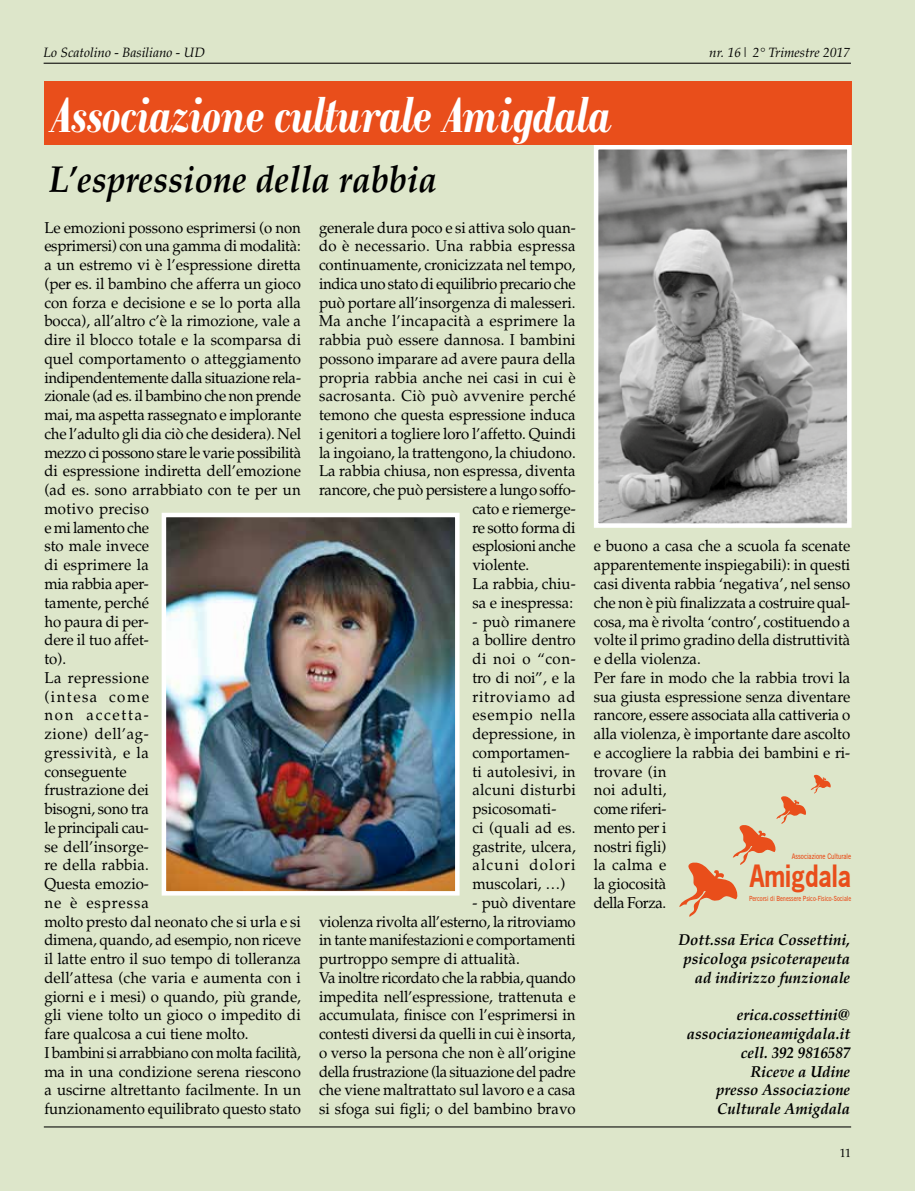
<style>
.page{position:relative;width:915px;height:1191px;background:#fff}
.page>*{position:absolute;margin:0;border:0;box-sizing:border-box;transform-origin:0 0}
.t1{font:italic 700 49.5px "Galileo FLF";letter-spacing:-.02em;color:#fff;scale:.9 1}
.t2{font:italic 700 37.5px "Palatino";color:#000;scale:.9 1}
.t3{font:700 28.8px "News Gothic";color:#e94e1b;scale:.81 1}
.t4{font:15.75px/18.8px "Palatino";color:#000;scale:.95 1}
.t5{font:italic 700 15.75px/18.8px "Palatino";color:#000;text-align:right;scale:.95 1}
.t6{font:15.75px "Palatino";letter-spacing:.02em;color:#000;scale:.95 1}
.t7{font:15.75px "Palatino";letter-spacing:-.025em;color:#000;scale:.95 1}
.t8{font:15.75px "Palatino";letter-spacing:-.02em;color:#000;scale:.95 1}
.t9{font:15.75px "Palatino";letter-spacing:.025em;color:#000;scale:.95 1}
.t10{font:italic 13.5px "Palatino";color:#000}
.t11{font:12px "Palatino";color:#000}
.t12{font:600 7.65px "News Gothic BT";color:#e94e1b;scale:.81 1}
.t13{font:600 7.05px "News Gothic BT";color:#e94e1b;scale:.81 1}
</style>
<div class="page">
<div style="left:0;top:0;width:914px;height:1191px;background:#dde6ca"></div>
<hr style="left:44px;top:63px;width:806px;height:1px;background:#000">
<hr style="left:44px;top:1126px;width:806px;height:1px;background:#000">
<img style="left:598px;top:150px;width:248px;height:373px">
<div style="left:593px;top:145px;width:258px;height:383px;border:4px solid #fff"></div>
<div style="left:44px;top:81px;width:807px;height:64px;background:#e94e1b"></div>
<img style="left:167px;top:518px;width:287px;height:372px">
<div style="left:162px;top:513px;width:297px;height:382px;border:4px solid #fff"></div>
<svg style="left:679px;top:775px;width:151px;height:142px"></svg>
<p class="t10" style="left:44px;top:44px;width:163px">Lo Scatolino - Basiliano - UD</p>
<p class="t10" style="left:709px;top:44px;width:142px">nr. 16| 2° Trimestre 2017</p>
<h1 class="t1" style="left:49px;top:90px;width:626px">Associazione culturale Amigdala</h1>
<h2 class="t2" style="left:49px;top:156px;width:433px">L’espressione della rabbia</h2>
<p class="t4" style="left:44px;top:218px;width:272px">Le emozioni possono esprimersi (o non esprimersi) con una gamma di modalità: a un estremo vi è l’espressione diretta (per es. il bambino che afferra un gioco con forza e decisione e se lo porta alla bocca), all’altro c’è la rimozione, vale a dire il blocco totale e la scomparsa di quel comportamento o atteggiamento indipendentemente dalla situazione rela&shy;zionale (ad es. il bambino che non prende mai, ma aspetta rassegnato e implorante che l’adulto gli dia ciò che desidera). Nel mezzo ci possono stare le varie possibilità di espressione indiretta dell’emozione (ad es. sono arrabbiato con te per un motivo preciso<br>e mi lamento che<br>sto male invece<br>di esprimere la<br>mia rabbia aper-<br>tamente, perché<br>ho paura di per-<br>dere il tuo affet-<br>to).<br>La repressione<br>(intesa come<br>non accetta-<br>zione) dell’ag-<br>gressività, e la<br>conseguente<br>frustrazione dei<br>bisogni, sono tra<br>le principali cau-<br>se dell’insorge-<br>re della rabbia.<br>Questa emozio-<br>ne è espressa<br>molto presto dal neonato che si urla e si dimena, quando, ad esempio, non riceve il latte entro il suo tempo di tolleranza dell’attesa (che varia e aumenta con i giorni e i mesi) o quando, più grande, gli viene tolto un gioco o impedito di fare qualcosa a cui tiene molto.<br>I bambini si arrabbiano con molta facilità, ma in una condizione serena riescono a uscirne altrettanto facilmente. In un funzionamento equilibrato questo stato</p>
<p class="t4" style="left:319px;top:218px;width:271px">generale dura poco e si attiva solo quan-</p>
<p class="t6" style="left:319px;top:237px;width:271px">do è necessario. Una rabbia espressa</p>
<p class="t4" style="left:319px;top:256px;width:271px">continuamente, cronicizzata nel tempo,</p>
<p class="t7" style="left:319px;top:274px;width:272px">indica uno stato di equilibrio precario che</p>
<p class="t4" style="left:319px;top:293px;width:271px">può portare all’insorgenza di malesseri.</p>
<p class="t6" style="left:319px;top:312px;width:271px">Ma anche l’incapacità a esprimere la</p>
<p class="t4" style="left:319px;top:331px;width:271px">rabbia può essere dannosa. I bambini</p>
<p class="t4" style="left:319px;top:349px;width:271px">possono imparare ad avere paura della</p>
<p class="t4" style="left:319px;top:368px;width:271px">propria rabbia anche nei casi in cui è</p>
<p class="t9" style="left:319px;top:387px;width:272px">sacrosanta. Ciò può avvenire perché</p>
<p class="t4" style="left:319px;top:406px;width:271px">temono che questa espressione induca</p>
<p class="t4" style="left:319px;top:424px;width:272px">i genitori a togliere loro l’affetto. Quindi</p>
<p class="t4" style="left:319px;top:443px;width:272px">la ingoiano, la trattengono, la chiudono.</p>
<p class="t4" style="left:319px;top:462px;width:271px">La rabbia chiusa, non espressa, diventa</p>
<p class="t8" style="left:319px;top:480px;width:271px">rancore, che può persistere a lungo soffo-</p>
<p class="t4" style="left:472px;top:499px;width:110px">cato e riemerge-</p>
<p class="t8" style="left:472px;top:518px;width:110px">re sotto forma di</p>
<p class="t7" style="left:472px;top:537px;width:110px">esplosioni anche</p>
<p class="t4" style="left:472px;top:556px;width:61px">violente.</p>
<p class="t4" style="left:472px;top:574px;width:110px">La rabbia, chiu-</p>
<p class="t4" style="left:472px;top:593px;width:108px">sa e inespressa:</p>
<p class="t4" style="left:472px;top:612px;width:110px">- può rimanere a bollire dentro di noi o “con&shy;tro di noi”, e la ritroviamo ad esempio nella depressione, in comportamen&shy;ti autolesivi, in alcuni disturbi psicosomati-<br>ci (quali ad es. gastrite, ulcera, alcuni dolori muscolari, …)</p>
<p class="t4" style="left:319px;top:893px;width:272px;text-indent:153px">- può diventare violenza rivolta all’esterno, la ritroviamo in tante manifestazioni e comportamenti purtroppo sempre di attualità.<br>Va inoltre ricordato che la rabbia, quando impedita nell’espressione, trattenuta e accumulata, finisce con l’esprimersi in contesti diversi da quelli in cui è insorta, o verso la persona che non è all’origine della frustrazione (la situazione del padre che viene maltrattato sul lavoro e a casa si sfoga sui figli; o del bambino bravo</p>
<p class="t4" style="left:593px;top:537px;width:271px">e buono a casa che a scuola fa scenate apparentemente inspiegabili): in questi casi diventa rabbia ‘negativa’, nel senso che non è più finalizzata a costruire qual&shy;cosa, ma è rivolta ‘contro’, costituendo a volte il primo gradino della distruttività e della violenza.<br>Per fare in modo che la rabbia trovi la sua giusta espressione senza diventare rancore, essere associata alla cattiveria o alla violenza, è importante dare ascolto e accogliere la rabbia dei bambini e ri&shy;trovare (in<br>noi adulti,<br>come riferi-<br>mento per i<br>nostri figli)<br>la calma e<br>la giocosità<br>della Forza.</p>
<p class="t5" style="left:678px;top:932px;width:182px">Dott.ssa Erica Cossettini, psicologa psicoterapeuta ad indirizzo funzionale</p>
<p class="t5" style="left:686px;top:1007px;width:173px">erica.cossettini@ associazioneamigdala.it cell. 392 9816587<br>Riceve a Udine<br>presso Associazione<br>Culturale Amigdala</p>
<p class="t12" style="left:791px;top:851px;width:75px">Associazione Culturale</p>
<h3 class="t3" style="left:749px;top:856px;width:127px">Amigdala</h3>
<p class="t13" style="left:749px;top:894px;width:127px">Percorsi di Benessere Psico-Fisico-Sociale</p>
<p class="t11" style="left:839px;top:1146px;width:13px">11</p>
</div>
